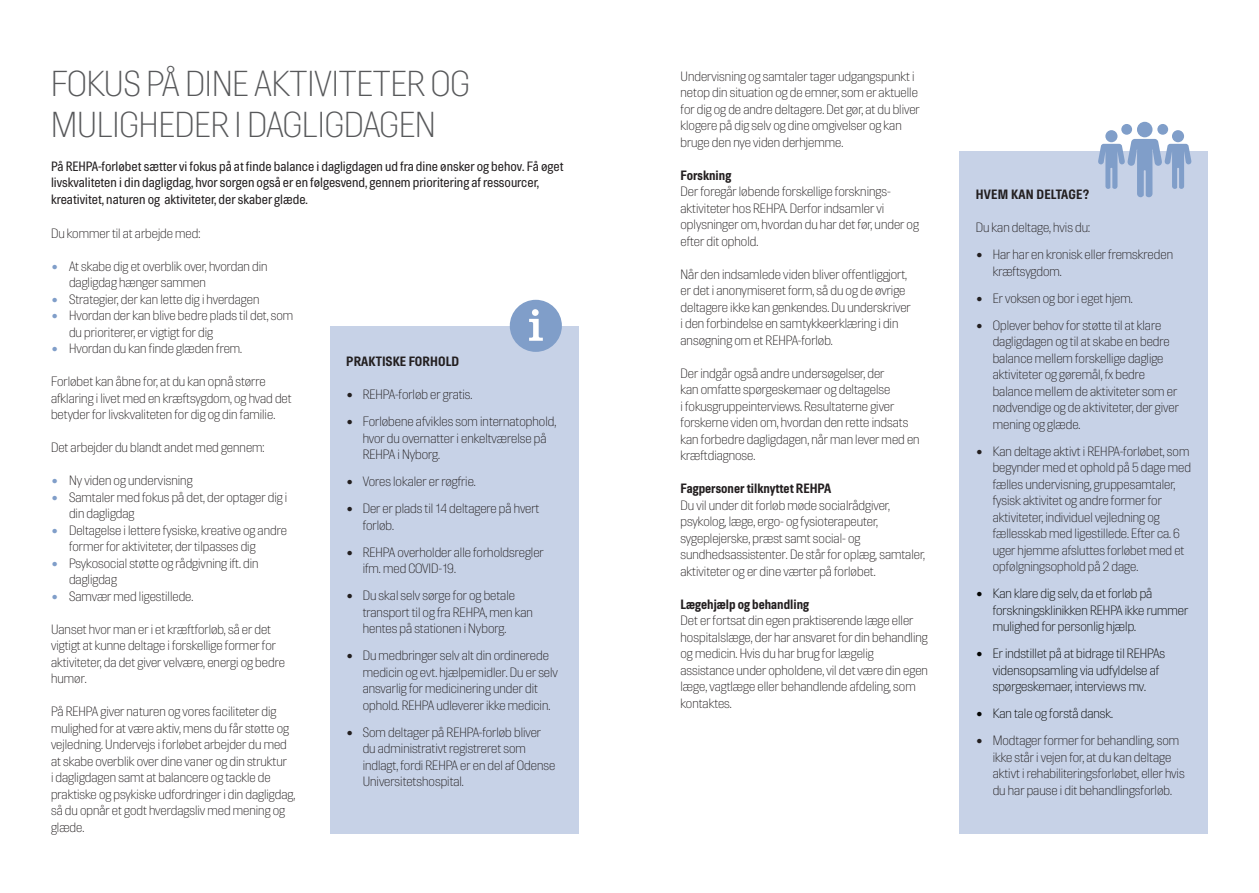
<style>
.page{position:relative;width:1259px;height:893px;background:#fff}
.page>*{position:absolute;margin:0;border:0;box-sizing:border-box;transform-origin:0 0}
.t1{font:300 36px/40.5px "Hill";color:#57585a}
.t2{font:300 13.5px/16.5px "Hill";color:#231f20}
.t3{font:13.5px/16.5px "Hill";color:#231f20}
.t4{font:300 13.5px/16.5px "Hill";color:#040503}
.t5{font:700 13.5px "Hill";color:#231f20}
.t6{font:700 13.5px "Hill";letter-spacing:.02em;color:#231f20}
.s1{color:#809ec9}
</style>
<div class="page">
<div style="left:959px;top:151px;width:249px;height:682px;background:#c7d2e7"></div>
<svg style="left:1098px;top:122px;width:93px;height:75px"></svg>
<div style="left:330px;top:326px;width:248px;height:507px;background:#c7d2e7"></div>
<div style="left:510px;top:300px;width:52px;height:52px;background:#809ec9;border-radius:50%"></div>
<div style="left:532px;top:309px;width:6px;height:7px;background:#fff;border-radius:50%"></div>
<svg style="left:529px;top:319px;width:14px;height:22px"></svg>
<h1 class="t1" style="left:51px;top:64px;width:420px">FOKUS PÅ DINE AKTIVITETER OG<br>MULIGHEDER I DAGLIGDAGEN</h1>
<p class="t3" style="left:51px;top:158px;width:514px">På REHPA-forløbet sætter vi fokus på at finde balance i dagligdagen ud fra dine ønsker og behov. Få øget livskvaliteten i din dagligdag, hvor sorgen også er en følgesvend, gennem prioritering af ressourcer, kreativitet, naturen og aktiviteter, der skaber glæde.</p>
<p class="t2" style="left:51px;top:225px;width:151px">Du kommer til at arbejde med:</p>
<p class="t2" style="left:69px;top:258px;width:200px;text-indent:-18px"><span class="s1">•</span> At skabe dig et overblik over, hvordan din dagligdag hænger sammen</p>
<p class="t2" style="left:51px;top:291px;width:210px"><span class="s1">•</span> Strategier, der kan lette dig i hverdagen</p>
<p class="t2" style="left:69px;top:308px;width:226px;text-indent:-18px"><span class="s1">•</span> Hvordan der kan blive bedre plads til det, som du prioriterer, er vigtigt for dig</p>
<p class="t2" style="left:51px;top:341px;width:193px"><span class="s1">•</span> Hvordan du kan finde glæden frem.</p>
<p class="t2" style="left:51px;top:374px;width:242px">Forløbet kan åbne for, at du kan opnå større afklaring i livet med en kræftsygdom, og hvad det betyder for livskvaliteten for dig og din familie.</p>
<p class="t2" style="left:51px;top:440px;width:215px">Det arbejder du blandt andet med gennem:</p>
<p class="t2" style="left:51px;top:473px;width:143px"><span class="s1">•</span> Ny viden og undervisning</p>
<p class="t2" style="left:69px;top:489px;width:220px;text-indent:-18px"><span class="s1">•</span> Samtaler med fokus på det, der optager dig i din dagligdag</p>
<p class="t2" style="left:69px;top:522px;width:219px;text-indent:-18px"><span class="s1">•</span> Deltagelse i lettere fysiske, kreative og andre former for aktiviteter, der tilpasses dig</p>
<p class="t2" style="left:69px;top:555px;width:191px;text-indent:-18px"><span class="s1">•</span> Psykosocial støtte og rådgivning ift. din dagligdag</p>
<p class="t2" style="left:51px;top:588px;width:144px"><span class="s1">•</span> Samvær med ligestillede.</p>
<p class="t2" style="left:51px;top:621px;width:235px">Uanset hvor man er i et kræftforløb, så er det vigtigt at kunne deltage i forskellige former for aktiviteter, da det giver velvære, energi og bedre humør.</p>
<p class="t2" style="left:51px;top:703px;width:246px">På REHPA giver naturen og vores faciliteter dig mulighed for at være aktiv, mens du får støtte og vejledning. Undervejs i forløbet arbejder du med at skabe overblik over dine vaner og din struktur<br>i dagligdagen samt at balancere og tackle de praktiske og psykiske udfordringer i din dagligdag, så du opnår et godt hverdagsliv med mening og glæde.</p>
<p class="t5" style="left:346px;top:354px;width:114px">PRAKTISKE FORHOLD</p>
<p class="t2" style="left:346px;top:386px;width:128px">• REHPA-forløb er gratis.</p>
<p class="t2" style="left:363px;top:413px;width:195px;text-indent:-16px">• Forløbene afvikles som internatophold, hvor du overnatter i enkeltværelse på<br>REHPA i Nyborg.</p>
<p class="t2" style="left:346px;top:473px;width:131px">• Vores lokaler er røgfrie.</p>
<p class="t2" style="left:363px;top:500px;width:178px;text-indent:-16px">• Der er plads til 14 deltagere på hvert forløb.</p>
<p class="t2" style="left:363px;top:544px;width:182px;text-indent:-16px">• REHPA overholder alle forholdsregler ifm. med COVID-19.</p>
<p class="t2" style="left:363px;top:587px;width:172px;text-indent:-16px">• Du skal selv sørge for og betale transport til og fra REHPA, men kan hentes på stationen i Nyborg.</p>
<p class="t2" style="left:363px;top:647px;width:197px;text-indent:-16px">• Du medbringer selv alt din ordinerede medicin og evt. hjælpemidler. Du er selv ansvarlig for medicinering under dit ophold. REHPA udleverer ikke medicin.</p>
<p class="t2" style="left:363px;top:724px;width:194px;text-indent:-16px">• Som deltager på REHPA-forløb bliver du administrativt registreret som indlagt, fordi REHPA er en del af Odense Universitetshospital.</p>
<p class="t2" style="left:680px;top:68px;width:241px">Undervisning og samtaler tager udgangspunkt i netop din situation og de emner, som er aktuelle for dig og de andre deltagere. Det gør, at du bliver klogere på dig selv og dine omgivelser og kan bruge den nye viden derhjemme.</p>
<p class="t5" style="left:680px;top:168px;width:52px">Forskning</p>
<p class="t2" style="left:680px;top:183px;width:240px">Der foregår løbende forskellige forsknings&shy;aktiviteter hos REHPA. Derfor indsamler vi oplysninger om, hvordan du har det før, under og efter dit ophold.</p>
<p class="t2" style="left:680px;top:266px;width:232px">Når den indsamlede viden bliver offentliggjort, er det i anonymiseret form, så du og de øvrige deltagere ikke kan genkendes. Du underskriver i den forbindelse en samtykkeerklæring i din ansøgning om et REHPA-forløb.</p>
<p class="t2" style="left:680px;top:365px;width:241px">Der indgår også andre undersøgelser, der<br>kan omfatte spørgeskemaer og deltagelse<br>i fokusgruppeinterviews. Resultaterne giver forskerne viden om, hvordan den rette indsats kan forbedre dagligdagen, når man lever med en kræftdiagnose.</p>
<p class="t5" style="left:680px;top:481px;width:152px">Fagpersoner tilknyttet REHPA</p>
<p class="t2" style="left:680px;top:497px;width:246px">Du vil under dit forløb møde socialrådgiver, psykolog, læge, ergo- og fysioterapeuter, sygeplejerske, præst samt social- og sundhedsassistenter. De står for oplæg, samtaler, aktiviteter og er dine værter på forløbet.</p>
<p class="t5" style="left:680px;top:597px;width:130px">Lægehjælp og behandling</p>
<p class="t2" style="left:680px;top:612px;width:249px">Det er fortsat din egen praktiserende læge eller hospitalslæge, der har ansvaret for din behandling og medicin. Hvis du har brug for lægelig assistance under opholdene, vil det være din egen læge, vagtlæge eller behandlende afdeling, som kontaktes.</p>
<p class="t6" style="left:975px;top:187px;width:115px">HVEM KAN DELTAGE?</p>
<p class="t2" style="left:975px;top:219px;width:116px">Du kan deltage, hvis du:</p>
<p class="t2" style="left:992px;top:246px;width:182px;text-indent:-17px">• Har har en kronisk eller fremskreden kræftsygdom.</p>
<p class="t2" style="left:975px;top:290px;width:159px">• Er voksen og bor i eget hjem.</p>
<p class="t2" style="left:992px;top:317px;width:188px;text-indent:-17px">• Oplever behov for støtte til at klare dagligdagen og til at skabe en bedre balance mellem forskellige daglige aktiviteter og gøremål, fx bedre balance mellem de aktiviteter som er nødvendige og de aktiviteter, der giver mening og glæde.</p>
<p class="t2" style="left:992px;top:443px;width:200px;text-indent:-17px">• Kan deltage aktivt i REHPA-forløbet, som begynder med et ophold på 5 dage med fælles undervisning, gruppesamtaler, fysisk aktivitet og andre former for aktiviteter, individuel vejledning og fællesskab med ligestillede. Efter ca. 6 uger hjemme afsluttes forløbet med et opfølgningsophold på 2 dage.</p>
<p class="t4" style="left:992px;top:585px;width:197px;text-indent:-17px">• Kan klare dig selv, da et forløb på forskningsklinikken REHPA ikke rummer mulighed for personlig hjælp.</p>
<p class="t4" style="left:992px;top:645px;width:174px;text-indent:-17px">• Er indstillet på at bidrage til REHPAs vidensopsamling via udfyldelse af spørgeskemaer, interviews mv.</p>
<p class="t4" style="left:975px;top:705px;width:139px">• Kan tale og forstå dansk.</p>
<p class="t2" style="left:992px;top:732px;width:193px;text-indent:-17px">• Modtager former for behandling, som ikke står i vejen for, at du kan deltage aktivt i rehabiliteringsforløbet, eller hvis du har pause i dit behandlingsforløb.</p>
</div>
